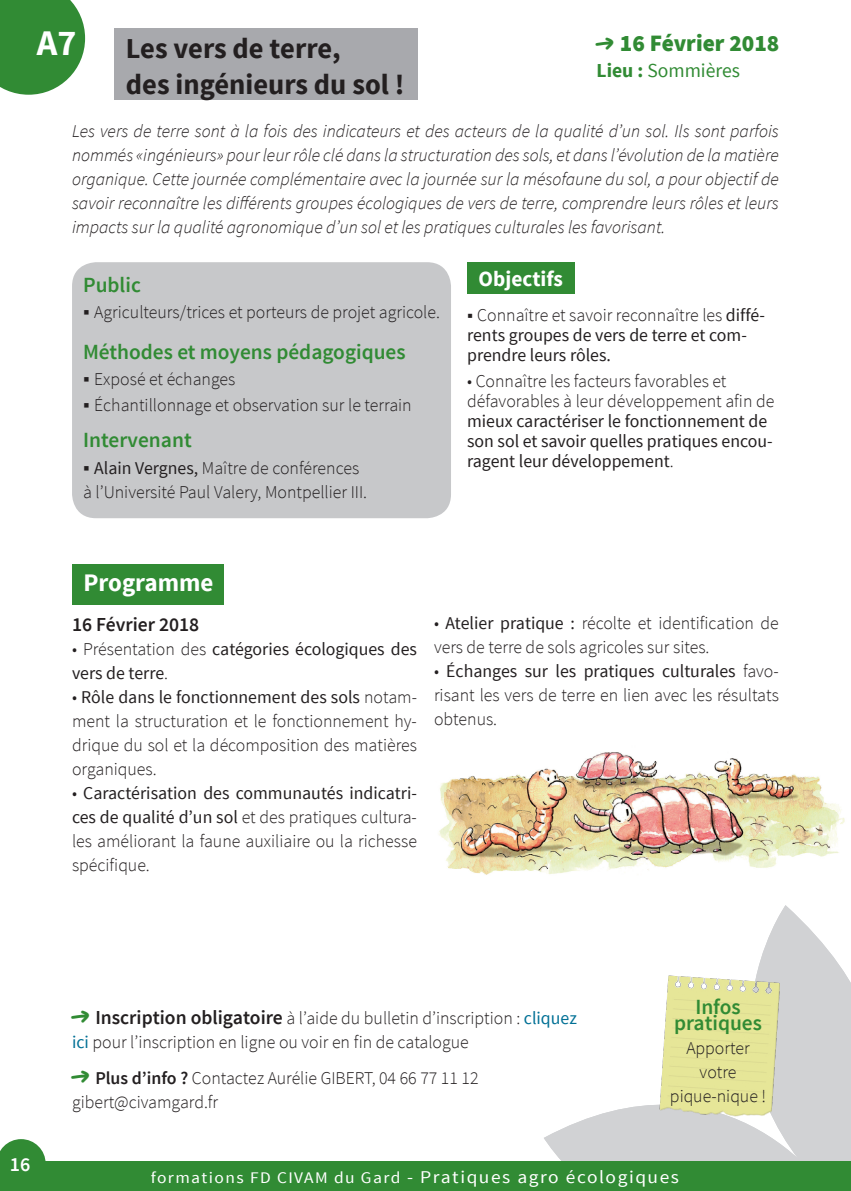
<style>
.page{position:relative;width:851px;height:1191px;background:#fff}
.page>*{position:absolute;margin:0;border:0;box-sizing:border-box;transform-origin:0 0}
.t1{font:700 36px "Source Sans Pro";color:#fff}
.t2{font:700 28.8px/36px "Source Sans Pro";color:#231f20}
.t3{font:700 25.2px "Source Sans Pro";color:#fff}
.t4{font:900 23.4px "Source Sans Pro";color:#318b34}
.t5{font:600 21.6px/16px "Source Sans Pro";color:#318b34;text-align:center}
.t6{font:700 21.6px "Source Sans Pro";color:#fff}
.t7{font:600 20px "Source Sans Pro";color:#fff}
.t8{font:19.8px "Source Sans Pro";color:#318b34}
.t9{font:600 19.8px "Source Sans Pro";color:#231f20}
.t10{font:300 18px/24px "Source Sans Pro";color:#231f20}
.t11{font:italic 300 18px/24px "Source Sans Pro";color:#231f20;text-align:justify}
.t12{font:18px/20px "Source Sans Pro";color:#231f20}
.t13{font:18px "Source Sans Pro";letter-spacing:.08em;color:#fff;scale:1.08 1}
.s1{font-family:"Peax Webdesignarrows";font-weight:400;font-size:21.6px}
.s2{font-weight:700}
.s3{font-weight:400;font-size:22px}
.s4{font-weight:400}
.s5{font-size:20px}
.s6{font-weight:300}
.s7{font-family:"Peax Webdesignarrows";font-weight:400;font-size:21.6px;color:#318b34}
.s8{font-weight:600;font-size:19.8px}
.s9{font-weight:400;color:#007095}
.s10{font-weight:600}
.s11{font-size:16.2px}
</style>
<div class="page">
<svg style="left:544px;top:1105px;width:135px;height:56px;fill:#d1d2d4"></svg>
<svg style="left:679px;top:905px;width:170px;height:256px;fill:#d1d2d4"></svg>
<div style="left:0;top:1161px;width:850px;height:30px;background:#318b34"></div>
<svg style="left:0;top:1139px;width:46px;height:22px"></svg>
<svg style="left:0;top:0;width:85px;height:95px;background:#49984c"></svg>
<svg style="left:849px;top:980px;width:2px;height:211px"></svg>
<div style="left:72px;top:262px;width:379px;height:256px;background:#c7c8ca;border-radius:24px"></div>
<div style="left:115px;top:28px;width:303px;height:72px;background:#a8a9ad"></div>
<div style="left:467px;top:262px;width:107px;height:31px;background:#318b34"></div>
<div style="left:72px;top:565px;width:151px;height:40px;background:#318b34"></div>
<img style="left:439px;top:752px;width:406px;height:123px">
<img style="left:654px;top:973px;width:128px;height:144px">
<h1 class="t1" style="left:37px;top:20px;width:41px">A7</h1>
<h2 class="t2" style="left:126px;top:32px;width:280px">Les vers de terre,<br>des ingénieurs du sol !</h2>
<p class="t4" style="left:596px;top:28px;width:184px"><span class="s1">X</span> 16 Février 2018</p>
<p class="t8" style="left:596px;top:58px;width:145px"><span class="s2">Lieu :</span> Sommières</p>
<p class="t11" style="left:72px;top:119px;width:708px">Les vers de terre sont à la fois des indicateurs et des acteurs de la qualité d’un sol. Ils sont parfois nommés «ingénieurs» pour leur rôle clé dans la structuration des sols, et dans l’évolution de la matière organique. Cette journée complémentaire avec la journée sur la mésofaune du sol, a pour objectif de savoir reconnaître les différents groupes écologiques de vers de terre, comprendre leurs rôles et leurs impacts sur la qualité agronomique d’un sol et les pratiques culturales les favorisant.</p>
<p class="t5" style="left:83px;top:277px;width:59px">Public</p>
<p class="t10" style="left:83px;top:300px;width:358px"><span class="s3">■</span> Agriculteurs/trices et porteurs de projet agricole.</p>
<p class="t5" style="left:83px;top:344px;width:324px">Méthodes et moyens pédagogiques</p>
<p class="t10" style="left:83px;top:367px;width:154px"><span class="s3">■</span> Exposé et échanges</p>
<p class="t10" style="left:83px;top:393px;width:330px"><span class="s3">■</span> Échantillonnage et observation sur le terrain</p>
<p class="t5" style="left:83px;top:433px;width:110px">Intervenant</p>
<p class="t10" style="left:83px;top:456px;width:285px"><span class="s3">■</span> <span class="s4">Alain Vergnes,</span> Maître de conférences à l’Université Paul Valery, Montpellier III.</p>
<p class="t6" style="left:478px;top:265px;width:86px">Objectifs</p>
<p class="t12" style="left:467px;top:305px;width:299px"><span class="s5">■</span> <span class="s6">Connaître et savoir reconnaître les</span> diffé&shy;rents groupes de vers de terre et com&shy;prendre leurs rôles.</p>
<p class="t10" style="left:467px;top:371px;width:309px;line-height:20px">• Connaître les facteurs favorables et défavorables à leur développement afin de</p>
<p class="t12" style="left:467px;top:411px;width:307px">mieux caractériser le fonctionnement de son sol et savoir quelles pratiques encou&shy;ragent leur développement<span class="s6">.</span></p>
<h3 class="t3" style="left:83px;top:567px;width:132px">Programme</h3>
<p class="t9" style="left:72px;top:612px;width:129px">16 Février 2018</p>
<p class="t12" style="left:72px;top:637px;width:346px;line-height:24px"><span class="s6">• Présentation des</span> catégories écologiques des vers de terre<span class="s6">.</span></p>
<p class="t10" style="left:72px;top:685px;width:346px;text-align:justify">• <span class="s4">Rôle dans le fonctionnement des sols</span> notam&shy;ment la structuration et le fonctionnement hy&shy;drique du sol et la décomposition des matières organiques.</p>
<p class="t10" style="left:72px;top:781px;width:346px;text-align:justify">• <span class="s4">Caractérisation des communautés indicatri&shy;ces de qualité d’un sol</span> et des pratiques cultura&shy;les améliorant la faune auxiliaire ou la richesse spécifique.</p>
<p class="t10" style="left:434px;top:611px;width:346px">• <span class="s4">Atelier pratique :</span> récolte et identification de vers de terre de sols agricoles sur sites.</p>
<p class="t10" style="left:434px;top:659px;width:346px;text-align:justify">• <span class="s4">Échanges sur les pratiques culturales</span> favo&shy;risant les vers de terre en lien avec les résultats obtenus.</p>
<p class="t7" style="left:10px;top:1151px;width:22px">16</p>
<p class="t10" style="left:72px;top:1005px;width:506px"><span class="s7">X</span> <span class="s8">Inscription obligatoire</span> à l’aide du bulletin d’inscription : <span class="s9">cliquez ici</span> pour l’inscription en ligne ou voir en fin de catalogue</p>
<p class="t10" style="left:72px;top:1065px;width:408px"><span class="s7">X</span> <span class="s10">Plus d’info ?</span> Contactez Aurélie GIBERT, 04 66 77 11 12 gibert@civamgard.fr</p>
<p class="t5" style="left:674px;top:999px;width:89px">Infos pratiques</p>
<p class="t10" style="left:670px;top:1036px;width:98px;text-align:center">Apporter votre pique-nique !</p>
<p class="t13" style="left:151px;top:1165px;width:490px"><span class="s11">formations FD CIVAM du Gard</span> - Pratiques agro écologiques</p>
</div>
